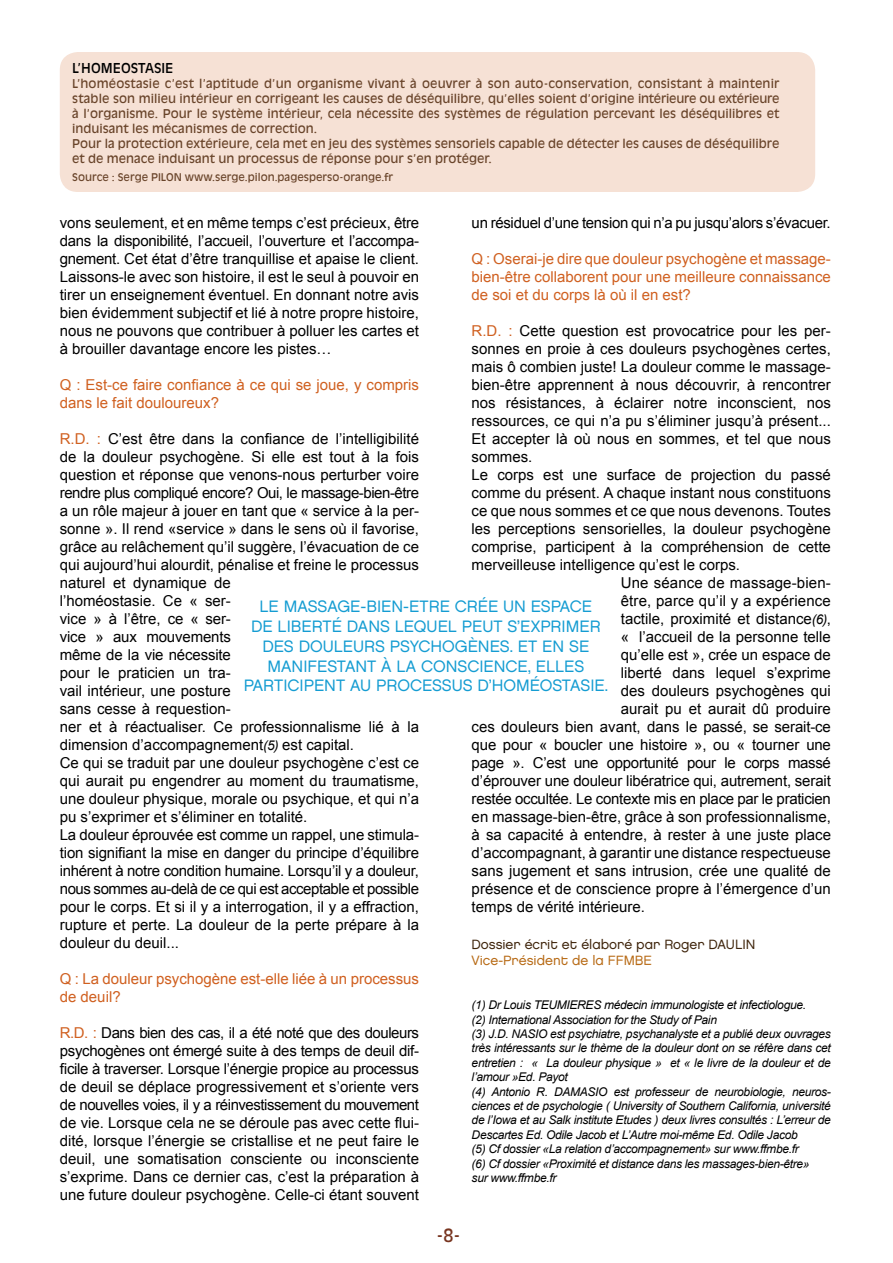
<style>
.page{position:relative;width:893px;height:1263px;background:#fff}
.page>*{position:absolute;margin:0;border:0;box-sizing:border-box;transform-origin:0 0}
.t1{font:18px "Antique Olive Std";color:#77341f}
.t2{font:16.5px/19.8px "Chalet London Nineteen Sixty";color:#149cd2;text-align:center}
.t3{font:15px/18px "Arial";color:#000;text-align:justify}
.t4{font:15px/18px "Arial";color:#d06020}
.t5{font:15px "Arial";letter-spacing:-.02em;color:#000}
.t6{font:13.5px "Chalet London Nineteen Eighty";color:#3f250c}
.t7{font:13.5px "Chalet London Nineteen Eighty";color:#b76a15}
.t8{font:13.5px "Antique Olive Std";color:#000}
.t9{font:italic 12px/14.4px "Arial";letter-spacing:-.025em;color:#000}
.t10{font:12px/15px "Antique Olive Std";color:#69442a}
.t11{font:10.5px "Antique Olive Std";color:#69442a}
.s1{color:#d06020}
.s2{font-style:italic;font-size:13.5px}
</style>
<div class="page">
<div style="left:60px;top:52px;width:755px;height:140px;background:#f6e1d5;border-radius:18px"></div>
<p class="t8" style="left:72px;top:60px;width:103px">L’HOMEOSTASIE</p>
<p class="t10" style="left:72px;top:76px;width:709px">L’homéostasie c’est l’aptitude d’un organisme vivant à oeuvrer à son auto-conservation, consistant à maintenir stable son milieu intérieur en corrigeant les causes de déséquilibre, qu’elles soient d’origine intérieure ou extérieure à l’organisme. Pour le système intérieur, cela nécessite des systèmes de régulation percevant les déséquilibres et induisant les mécanismes de correction.<br>Pour la protection extérieure, cela met en jeu des systèmes sensoriels capable de détecter les causes de déséquilibre et de menace induisant un processus de réponse pour s’en protéger.</p>
<p class="t11" style="left:72px;top:171px;width:322px">Source : Serge PILON www.serge.pilon.pagesperso-orange.fr</p>
<p class="t3" style="left:60px;top:214px;width:361px">vons seulement, et en même temps c’est précieux, être dans la disponibilité, l’accueil, l’ouverture et l’accompa&shy;gnement. Cet état d’être tranquillise et apaise le client.<br>Laissons-le avec son histoire, il est le seul à pouvoir en tirer un enseignement éventuel. En donnant notre avis bien évidemment subjectif et lié à notre propre histoire, nous ne pouvons que contribuer à polluer les cartes et à brouiller davantage encore les pistes…</p>
<p class="t4" style="left:60px;top:376px;width:361px">Q : Est-ce faire confiance à ce qui se joue, y compris dans le fait douloureux?</p>
<p class="t3" style="left:60px;top:430px;width:361px;text-align:left"><span class="s1">R.D. :</span> C’est être dans la confiance de l’intelligibilité de la douleur psychogène. Si elle est tout à la fois question et réponse que venons-nous perturber voire rendre plus compliqué encore? Oui, le massage-bien-être a un rôle majeur à jouer en tant que « service à la per&shy;sonne ». Il rend «service » dans le sens où il favorise, grâce au relâchement qu’il suggère, l’évacuation de ce qui aujourd’hui alourdit, pénalise et freine le processus naturel et dynamique de<br>l’homéostasie. Ce « ser-<br>vice » à l’être, ce « ser-<br>vice » aux mouvements<br>même de la vie nécessite<br>pour le praticien un tra-<br>vail intérieur, une posture<br>sans cesse à requestion-<br>ner et à réactualiser. Ce professionnalisme lié à la dimension d’accompagnement<span class="s2">(5)</span> est capital.<br>Ce qui se traduit par une douleur psychogène c’est ce qui aurait pu engendrer au moment du traumatisme, une douleur physique, morale ou psychique, et qui n’a pu s’exprimer et s’éliminer en totalité.<br>La douleur éprouvée est comme un rappel, une stimula&shy;tion signifiant la mise en danger du principe d’équilibre inhérent à notre condition humaine. Lorsqu’il y a douleur, nous sommes au-delà de ce qui est acceptable et possible pour le corps. Et si il y a interrogation, il y a effraction, rupture et perte. La douleur de la perte prépare à la douleur du deuil...</p>
<p class="t4" style="left:60px;top:970px;width:361px">Q : La douleur psychogène est-elle liée à un processus de deuil?</p>
<p class="t3" style="left:60px;top:1024px;width:361px"><span class="s1">R.D. :</span> Dans bien des cas, il a été noté que des douleurs psychogènes ont émergé suite à des temps de deuil dif&shy;ficile à traverser. Lorsque l’énergie propice au processus de deuil se déplace progressivement et s’oriente vers de nouvelles voies, il y a réinvestissement du mouvement de vie. Lorsque cela ne se déroule pas avec cette flui&shy;dité, lorsque l’énergie se cristallise et ne peut faire le deuil, une somatisation consciente ou inconsciente s’exprime. Dans ce dernier cas, c’est la préparation à une future douleur psychogène. Celle-ci étant souvent</p>
<p class="t5" style="left:472px;top:213px;width:361px">un résiduel d’une tension qui n’a pu jusqu’alors s’évacuer.</p>
<p class="t4" style="left:472px;top:250px;width:361px;text-align:justify">Q : Oserai-je dire que douleur psychogène et massage&shy;bien-être collaborent pour une meilleure connaissance de soi et du corps là où il en est?</p>
<p class="t3" style="left:472px;top:322px;width:361px"><span class="s1">R.D. :</span> Cette question est provocatrice pour les per-</p>
<p class="t3" style="left:472px;top:340px;width:361px">sonnes en proie à ces douleurs psychogènes certes,</p>
<p class="t3" style="left:472px;top:358px;width:361px">mais ô combien juste! La douleur comme le massage-</p>
<p class="t3" style="left:472px;top:376px;width:361px">bien-être apprennent à nous découvrir, à rencontrer</p>
<p class="t3" style="left:472px;top:394px;width:361px">nos résistances, à éclairer notre inconscient, nos</p>
<p class="t3" style="left:472px;top:412px;width:361px">ressources, ce qui n’a pu s’éliminer jusqu’à présent...</p>
<p class="t3" style="left:472px;top:430px;width:361px">Et accepter là où nous en sommes, et tel que nous</p>
<p class="t3" style="left:472px;top:448px;width:62px">sommes.</p>
<p class="t3" style="left:472px;top:466px;width:361px">Le corps est une surface de projection du passé</p>
<p class="t3" style="left:472px;top:484px;width:361px">comme du présent. A chaque instant nous constituons</p>
<p class="t3" style="left:472px;top:502px;width:361px">ce que nous sommes et ce que nous devenons. Toutes</p>
<p class="t3" style="left:472px;top:520px;width:361px">les perceptions sensorielles, la douleur psychogène</p>
<p class="t3" style="left:472px;top:538px;width:361px">comprise, participent à la compréhension de cette</p>
<p class="t3" style="left:472px;top:556px;width:270px">merveilleuse intelligence qu’est le corps.</p>
<p class="t3" style="left:621px;top:574px;width:212px">Une séance de massage-bien-</p>
<p class="t3" style="left:621px;top:592px;width:212px">être, parce qu’il y a expérience</p>
<p class="t3" style="left:621px;top:610px;width:212px">tactile, proximité et distance<span class="s2">(6)</span>,</p>
<p class="t3" style="left:621px;top:628px;width:212px">« l’accueil de la personne telle</p>
<p class="t3" style="left:621px;top:646px;width:212px">qu’elle est », crée un espace de</p>
<p class="t3" style="left:621px;top:664px;width:212px">liberté dans lequel s’exprime</p>
<p class="t3" style="left:621px;top:682px;width:212px">des douleurs psychogènes qui</p>
<p class="t3" style="left:621px;top:700px;width:212px">aurait pu et aurait dû produire</p>
<p class="t3" style="left:472px;top:718px;width:361px">ces douleurs bien avant, dans le passé, se serait-ce</p>
<p class="t3" style="left:472px;top:736px;width:361px">que pour « boucler une histoire », ou « tourner une</p>
<p class="t5" style="left:472px;top:753px;width:361px">page ». C’est une opportunité pour le corps massé</p>
<p class="t3" style="left:472px;top:772px;width:361px">d’éprouver une douleur libératrice qui, autrement, serait</p>
<p class="t5" style="left:472px;top:789px;width:361px">restée occultée. Le contexte mis en place par le praticien</p>
<p class="t3" style="left:472px;top:808px;width:361px">en massage-bien-être, grâce à son professionnalisme,</p>
<p class="t3" style="left:472px;top:826px;width:361px">à sa capacité à entendre, à rester à une juste place</p>
<p class="t3" style="left:472px;top:844px;width:361px">d’accompagnant, à garantir une distance respectueuse</p>
<p class="t3" style="left:472px;top:862px;width:361px">sans jugement et sans intrusion, crée une qualité de</p>
<p class="t3" style="left:472px;top:880px;width:361px">présence et de conscience propre à l’émergence d’un</p>
<p class="t3" style="left:472px;top:898px;width:175px">temps de vérité intérieure.</p>
<p class="t2" style="left:244px;top:596px;width:366px">LE MASSAGE-BIEN-ETRE CRÉE UN ESPACE<br>DE LIBERTÉ DANS LEQUEL PEUT S’EXPRIMER DES DOULEURS PSYCHOGÈNES. ET EN SE MANIFESTANT À LA CONSCIENCE, ELLES PARTICIPENT AU PROCESSUS D’HOMÉOSTASIE.</p>
<p class="t6" style="left:472px;top:935px;width:285px">Dossier écrit et élaboré par Roger DAULIN</p>
<p class="t7" style="left:472px;top:952px;width:182px">Vice-Président de la FFMBE</p>
<p class="t9" style="left:472px;top:998px;width:361px">(1) Dr Louis TEUMIERES médecin immunologiste et infectiologue.<br>(2) International Association for the Study of Pain<br>(3) J.D. NASIO est psychiatre, psychanalyste et a publié deux ouvrages très intéressants sur le thème de la douleur dont on se réfère dans cet entretien : « La douleur physique » et « le livre de la douleur et de l’amour »Ed. Payot<br>(4) Antonio R. DAMASIO est professeur de neurobiologie, neuros&shy;ciences et de psychologie ( University of Southern California, université de l’Iowa et au Salk institute Etudes ) deux livres consultés : L’erreur de Descartes Ed. Odile Jacob et L’Autre moi-même Ed. Odile Jacob<br>(5) Cf dossier «La relation d’accompagnement» sur www.ffmbe.fr<br>(6) Cf dossier «Proximité et distance dans les massages-bien-être»<br>sur www.ffmbe.fr</p>
<p class="t1" style="left:437px;top:1225px;width:26px">-8-</p>
</div>
